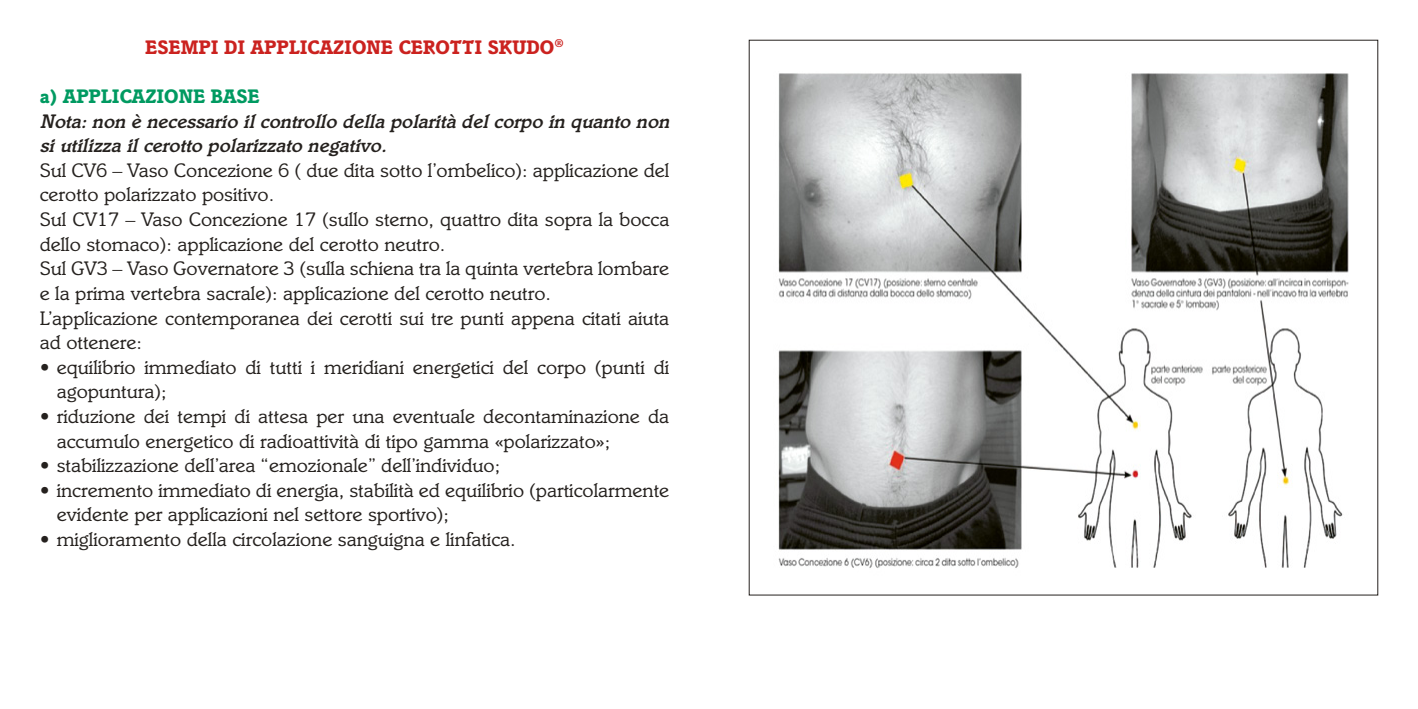
<style>
.page{position:relative;width:1418px;height:709px;background:#fff}
.page>*{position:absolute;margin:0;border:0;box-sizing:border-box;transform-origin:0 0}
.t1{font:20px/24.6px "Italia Std";color:#25211e}
.t2{font:italic 500 20px/24.6px "Italia Std";color:#25211e}
.t3{font:700 20px "Italia Std";color:#cb221f}
.t4{font:700 20px "Italia Std";color:#009a61}
</style>
<div class="page">
<img style="left:778px;top:73px;width:571px;height:495px">
<p class="t3" style="left:145px;top:35px;width:420px">ESEMPI DI APPLICAZIONE CEROTTI SKUDO<sup>®</sup></p>
<p class="t4" style="left:40px;top:84px;width:222px">a) APPLICAZIONE BASE</p>
<p class="t2" style="left:40px;top:109px;width:636px">Nota:non è necessario ilcontrollo della polarità delcorpo in quanto non siutilizza ilcerotto polarizzato negativo.</p>
<p class="t1" style="left:40px;top:158px;width:631px">Sul CV6 – Vaso Concezione 6 ( due dita sotto l’ombelico): applicazione del cerotto polarizzato positivo.<br>Sul CV17 – Vaso Concezione 17 (sullo sterno, quattro dita sopra la bocca dello stomaco): applicazione del cerotto neutro.<br>Sul GV3 – Vaso Governatore 3 (sulla schiena tra la quinta vertebra lombare e la prima vertebra sacrale): applicazione del cerotto neutro.<br>L’applicazione contemporanea dei cerotti sui tre punti appena citati aiuta ad ottenere:</p>
<p class="t1" style="left:57px;top:355px;width:614px;text-indent:-17px">• equilibrio immediato di tutti i meridiani energetici del corpo (punti di agopuntura);</p>
<p class="t1" style="left:57px;top:404px;width:614px;text-indent:-17px">• riduzione dei tempi di attesa per una eventuale decontaminazione da accumulo energetico di radioattività di tipo gamma «polarizzato»;</p>
<p class="t1" style="left:40px;top:453px;width:462px">• stabilizzazione dell’area “emozionale” dell’individuo;</p>
<p class="t1" style="left:57px;top:478px;width:614px;text-indent:-17px">• incremento immediato di energia, stabilità ed equilibrio (particolarmente evidente per applicazioni nel settore sportivo);</p>
<p class="t1" style="left:40px;top:527px;width:477px">• miglioramento della circolazione sanguigna e linfatica.</p>
</div>
